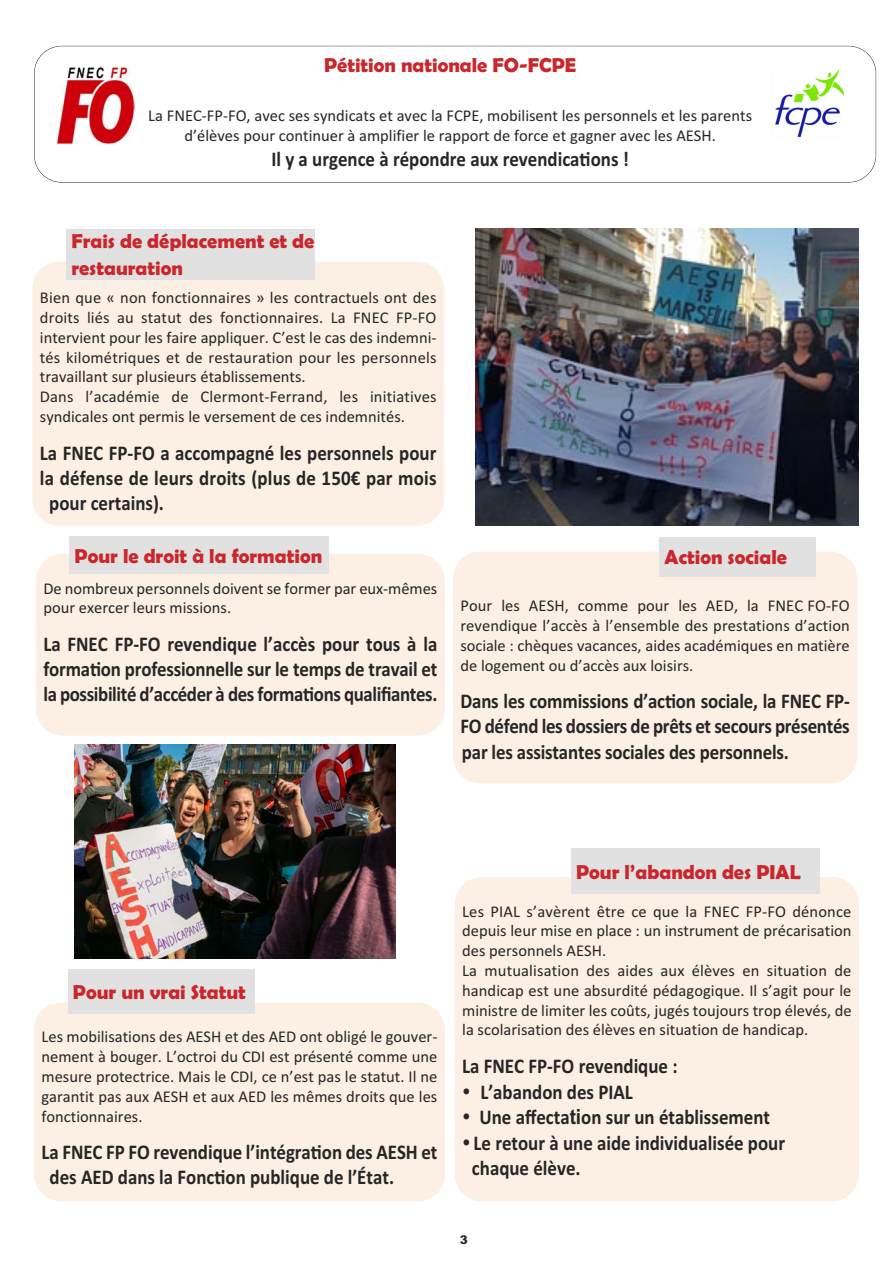
<style>
.page{position:relative;width:893px;height:1263px;background:#fff}
.page>*{position:absolute;margin:0;border:0;box-sizing:border-box;transform-origin:0 0}
.t1{font:700 21px/25.2px "Calibri";color:#272526;text-align:justify;scale:.9 1}
.t2{font:700 20.25px "Berlin Sans FB Demi";color:#ca262b}
.t3{font:16.5px/19.8px "Calibri";color:#272526;text-align:justify}
.t4{font:900 12px "Arial";color:#272526}
.s1{font-family:"Arial"}
</style>
<div class="page">
<img style="left:475px;top:229px;width:384px;height:297px">
<div style="left:32px;top:262px;width:412px;height:264px;background:#fbf0e3;border-radius:27px"></div>
<div style="left:66px;top:229px;width:248px;height:51px;background:#e1e1e1"></div>
<div style="left:453px;top:552px;width:404px;height:231px;background:#fbf0e3;border-radius:27px"></div>
<div style="left:660px;top:537px;width:156px;height:39px;background:#e1e1e1"></div>
<div style="left:34px;top:1003px;width:411px;height:198px;background:#fbf0e3;border-radius:27px"></div>
<div style="left:68px;top:969px;width:186px;height:45px;background:#e1e1e1"></div>
<div style="left:455px;top:877px;width:404px;height:324px;background:#fbf0e3;border-radius:27px"></div>
<div style="left:571px;top:848px;width:249px;height:46px;background:#e1e1e1"></div>
<div style="left:36px;top:554px;width:409px;height:182px;background:#fbf0e3;border-radius:27px"></div>
<div style="left:70px;top:537px;width:259px;height:37px;background:#e1e1e1"></div>
<img style="left:75px;top:744px;width:321px;height:214px">
<div style="left:34px;top:46px;width:842px;height:137px;border:1px solid #272526;border-radius:28px"></div>
<img style="left:56px;top:67px;width:78px;height:78px">
<img style="left:775px;top:69px;width:69px;height:69px">
<p class="t2" style="left:324px;top:58px;width:254px">Pétition nationale FO-FCPE</p>
<p class="t3" style="left:148px;top:106px;width:605px;line-height:20.5px;text-align:center">La FNEC-FP-FO, avec ses syndicats et avec la FCPE, mobilisent les personnels et les parents d’élèves pour continuer à amplifier le rapport de force et gagner avec les AESH.</p>
<p class="t1" style="left:271px;top:148px;width:399px">Il y a urgence à répondre aux revendications !</p>
<p class="t2" style="left:71px;top:233px;width:244px">Frais de déplacement et de</p>
<p class="t2" style="left:71px;top:261px;width:113px">restauration</p>
<p class="t3" style="left:40px;top:289px;width:398px">Bien que « non fonctionnaires » les contractuels ont des droits liés au statut des fonctionnaires. La FNEC FP-FO intervient pour les faire appliquer. C’est le cas des indemni&shy;tés kilométriques et de restauration pour les personnels travaillant sur plusieurs établissements.</p>
<p class="t3" style="left:40px;top:388px;width:398px">Dans l’académie de Clermont-Ferrand, les initiatives syndicales ont permis le versement de ces indemnités.</p>
<p class="t1" style="left:40px;top:442px;width:442px">La FNEC FP-FO a accompagné les personnels pour</p>
<p class="t1" style="left:40px;top:467px;width:442px">la défense de leurs droits (plus de 150€ par mois</p>
<p class="t1" style="left:49px;top:492px;width:129px">pour certains).</p>
<p class="t2" style="left:75px;top:548px;width:249px">Pour le droit à la formation</p>
<p class="t3" style="left:43px;top:580px;width:395px">De nombreux personnels doivent se former par eux-mêmes pour exercer leurs missions.</p>
<p class="t1" style="left:43px;top:633px;width:439px">La FNEC FP-FO revendique l’accès pour tous à la formation professionnelle sur le temps de travail et la possibilité d’accéder à des formations qualifiantes.</p>
<p class="t2" style="left:665px;top:549px;width:124px">Action sociale</p>
<p class="t3" style="left:460px;top:597px;width:391px">Pour les AESH, comme pour les AED, la FNEC FO-FO revendique l’accès à l’ensemble des prestations d’action sociale : chèques vacances, aides académiques en matière de logement ou d’accès aux loisirs.</p>
<p class="t1" style="left:460px;top:690px;width:434px">Dans les commissions d’action sociale, la FNEC FP-FO défend les dossiers de prêts et secours présentés par les assistantes sociales des personnels.</p>
<p class="t2" style="left:73px;top:985px;width:175px">Pour un vrai Statut</p>
<p class="t3" style="left:42px;top:1028px;width:397px">Les mobilisations des AESH et des AED ont obligé le gouver&shy;nement à bouger. L’octroi du CDI est présenté comme une mesure protectrice. Mais le CDI, ce n’est pas le statut. Il ne garantit pas aux AESH et aux AED les mêmes droits que les fonctionnaires.</p>
<p class="t1" style="left:50px;top:1141px;width:432px;text-indent:-8px">La FNEC FP FO revendique l’intégration des AESH et des AED dans la Fonction publique de l’État.</p>
<p class="t2" style="left:576px;top:864px;width:226px">Pour l’abandon des PIAL</p>
<p class="t3" style="left:462px;top:903px;width:391px">Les PIAL s’avèrent être ce que la FNEC FP-FO dénonce depuis leur mise en place : un instrument de précarisation des personnels AESH.</p>
<p class="t3" style="left:462px;top:962px;width:391px">La mutualisation des aides aux élèves en situation de handicap est une absurdité pédagogique. Il s’agit pour le ministre de limiter les coûts, jugés toujours trop élevés, de la scolarisation des élèves en situation de handicap.</p>
<p class="t1" style="left:462px;top:1055px;width:241px">La FNEC FP-FO revendique :</p>
<p class="t1" style="left:462px;top:1081px;width:191px">• L’abandon des PIAL</p>
<p class="t1" style="left:462px;top:1106px;width:344px">• Une affecta<span class="s1">ti</span>on sur un établissement</p>
<p class="t1" style="left:462px;top:1132px;width:360px">• Le retour à une aide individualisée pour</p>
<p class="t1" style="left:472px;top:1157px;width:122px">chaque élève.</p>
<p class="t4" style="left:460px;top:1233px;width:10px">3</p>
</div>
